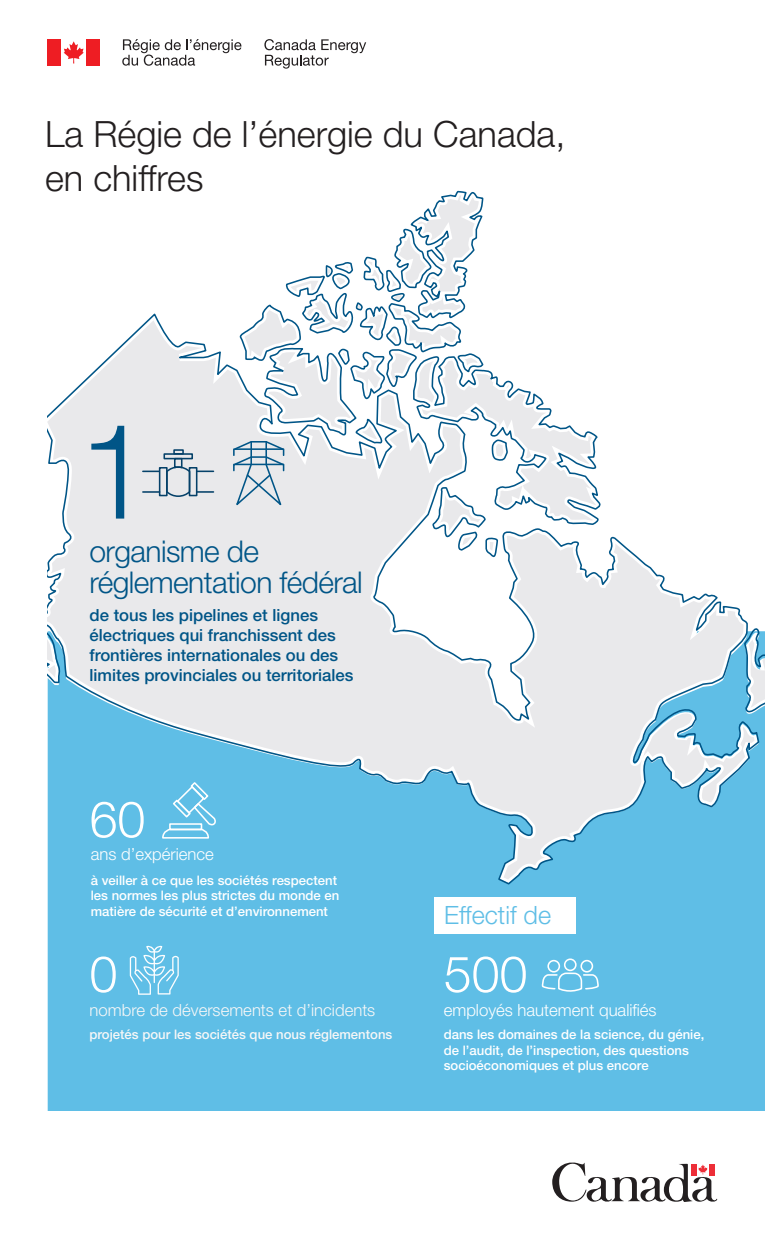
<style>
.page{position:relative;width:765px;height:1260px;background:#fff}
.page>*{position:absolute;margin:0;border:0;box-sizing:border-box;transform-origin:0 0}
.t1{font:300 132.62px "Helvetica Neue LT Std";color:#005587}
.t2{font:300 50.25px "Helvetica Neue LT Std";color:#fff}
.t3{font:300 50.25px "Helvetica Neue LT Std";color:#fdfeff}
.t4{font:300 36.25px/43.5px "Helvetica Neue LT Std";color:#231f20}
.t5{font:300 30px/30.8px "Helvetica Neue LT Std";letter-spacing:-.02em;color:#005587}
.t6{font:300 25.25px "Helvetica Neue LT Std";color:#5fbee6}
.t7{font:500 16.75px/20.1px "Helvetica Neue LT Std";color:#005587}
.t8{font:300 16.75px "Helvetica Neue LT Std";color:#fff}
.t9{font:300 16.75px "Helvetica Neue LT Std";color:#f7f7f7}
.t10{font:500 13.12px/15.8px "Helvetica Neue LT Std";color:#fff}
.t11{font:500 13.12px "Helvetica Neue LT Std";color:#f7f7f7}
</style>
<div class="page">
<svg style="left:122px;top:39px;width:120px;height:27px"></svg>
<svg style="left:264px;top:39px;width:102px;height:30px"></svg>
<svg style="left:64px;top:41px;width:20px;height:22px"></svg>
<div style="left:48px;top:39px;width:13px;height:26px;background:#ee1d23"></div>
<div style="left:87px;top:39px;width:13px;height:26px;background:#ee1d23"></div>
<svg style="left:552px;top:1162px;width:165px;height:40px"></svg>
<div style="left:48px;top:716px;width:717px;height:395px;background:#5fbee6"></div>
<svg style="left:48px;top:313px;width:712px;height:573px"></svg>
<svg style="left:48px;top:320px;width:707px;height:560px;fill:#e9e9eb"></svg>
<svg style="left:743px;top:621px;width:22px;height:95px"></svg>
<svg style="left:48px;top:614px;width:12px;height:70px"></svg>
<svg style="left:233px;top:191px;width:369px;height:370px"></svg>
<svg style="left:143px;top:327px;width:70px;height:171px;background:#dfe2e6"></svg>
<div style="left:173px;top:449px;width:11px;height:6px;border:2px solid #054169"></div>
<div style="left:163px;top:453px;width:30px;height:6px;border:2px solid #054169"></div>
<svg style="left:161px;top:781px;width:55px;height:85px;background:#71c5e8"></svg>
<div style="left:564px;top:958px;width:13px;height:13px;border:2px solid #fff;border-radius:50%"></div>
<div style="left:580px;top:960px;width:13px;height:13px;border:2px solid #fff;border-radius:50%"></div>
<div style="left:547px;top:960px;width:13px;height:13px;border:2px solid #fff;border-radius:50%"></div>
<svg style="left:541px;top:972px;width:59px;height:22px"></svg>
<div style="left:434px;top:897px;width:142px;height:36px;background:#fff"></div>
<svg style="left:130px;top:946px;width:49px;height:49px;background:#80cbeb"></svg>
<p class="t4" style="left:45px;top:112px;width:522px">La Régie de l’énergie du Canada, en chiffres</p>
<p class="t1" style="left:79px;top:390px;width:75px">1</p>
<p class="t5" style="left:90px;top:536px;width:275px">organisme de réglementation fédéral</p>
<p class="t7" style="left:90px;top:604px;width:265px">de tous les pipelines et lignes électriques qui franchissent des frontières internationales ou des limites provinciales ou territoriales</p>
<p class="t2" style="left:90px;top:789px;width:57px">60</p>
<p class="t10" style="left:91px;top:872px;width:250px">à veiller à ce que les sociétés respectent les normes les plus strictes du monde en matière de sécurité et d’environnement</p>
<p class="t8" style="left:91px;top:844px;width:125px">ans d’expérience</p>
<p class="t6" style="left:444px;top:900px;width:109px">Effectif de</p>
<p class="t3" style="left:90px;top:943px;width:29px">0</p>
<p class="t2" style="left:444px;top:943px;width:85px">500</p>
<p class="t10" style="left:444px;top:1026px;width:262px">dans les domaines de la science, du génie, de l’audit, de l’inspection, des questions socioéconomiques et plus encore</p>
<p class="t9" style="left:90px;top:1000px;width:287px">nombre de déversements et d’incidents</p>
<p class="t8" style="left:444px;top:1000px;width:214px">employés hautement qualifiés</p>
<p class="t11" style="left:90px;top:1026px;width:304px">projetés pour les sociétés que nous réglementons</p>
</div>
